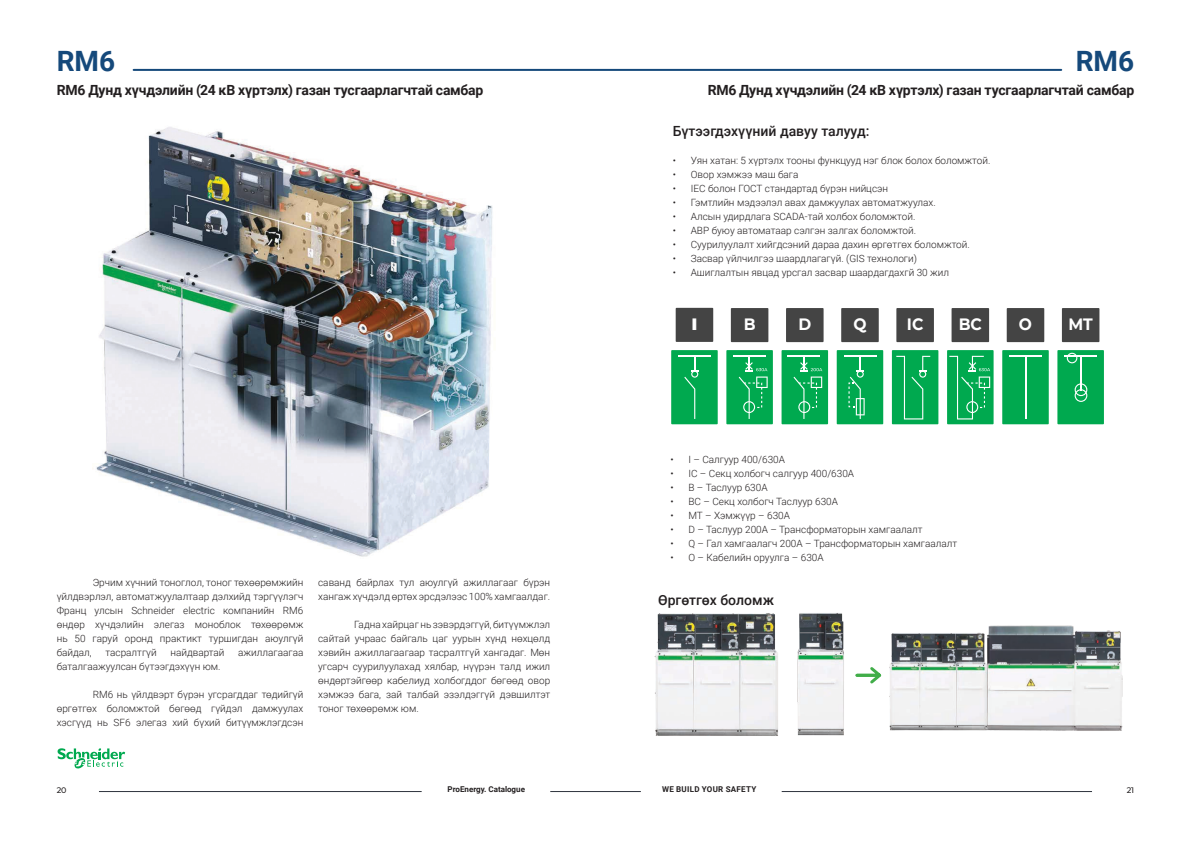
<style>
.page{position:relative;width:1191px;height:842px;background:#fff}
.page>*{position:absolute;margin:0;border:0;box-sizing:border-box;transform-origin:0 0}
.t1{font:700 28px "Roboto";color:#15497b}
.t2{font:700 16.4px "Montserrat";color:#fff;scale:.95 1}
.t3{font:700 16.4px "Montserrat";color:#fff;scale:1.37 1}
.t4{font:700 14px "Roboto";letter-spacing:-.015em;color:#231f20}
.t5{font:500 14px "Roboto";color:#231f20}
.t6{font:300 10px/14px "Roboto";color:#231f20;text-align:justify}
.t7{font:700 8px "Roboto";color:#231f20}
.t8{font:700 8px "Roboto";letter-spacing:.035em;color:#231f20}
.t9{font:500 8px "Montserrat";color:#231f20}
</style>
<div class="page">
<hr style="left:134px;top:69px;width:927px;height:2px;background:#15497b">
<hr style="left:781px;top:791px;width:311px;height:1px;background:#2e333d">
<hr style="left:550px;top:791px;width:91px;height:1px;background:#2e333d">
<hr style="left:99px;top:791px;width:323px;height:1px;background:#2e333d">
<img style="left:96px;top:127px;width:397px;height:430px">
<svg style="left:58px;top:748px;width:67px;height:21px"></svg>
<svg style="left:855px;top:667px;width:27px;height:17px"></svg>
<div style="left:671px;top:350px;width:46px;height:74px;background:#00a94f"></div>
<hr style="left:678px;top:356px;width:33px;height:1px;background:#fff">
<svg style="left:684px;top:357px;width:14px;height:62px"></svg>
<div style="left:675px;top:308px;width:38px;height:34px;background:#444"></div>
<div style="left:836px;top:350px;width:47px;height:74px;background:#00a94f"></div>
<hr style="left:843px;top:356px;width:33px;height:1px;background:#fff">
<svg style="left:848px;top:357px;width:16px;height:62px"></svg>
<div style="left:841px;top:308px;width:37px;height:34px;background:#444"></div>
<div style="left:892px;top:350px;width:46px;height:74px;background:#00a94f"></div>
<svg style="left:896px;top:356px;width:34px;height:63px"></svg>
<div style="left:896px;top:308px;width:38px;height:34px;background:#444"></div>
<div style="left:1002px;top:350px;width:46px;height:74px;background:#00a94f"></div>
<hr style="left:1009px;top:356px;width:33px;height:1px;background:#fff">
<hr style="left:1025px;top:356px;width:1px;height:63px;background:#fff">
<div style="left:1006px;top:308px;width:38px;height:34px;background:#444"></div>
<div style="left:1057px;top:350px;width:47px;height:74px;background:#00a94f"></div>
<hr style="left:1064px;top:356px;width:33px;height:1px;background:#fff">
<hr style="left:1080px;top:356px;width:1px;height:35px;background:#fff">
<svg style="left:1074px;top:383px;width:13px;height:19px"></svg>
<svg style="left:1066px;top:353px;width:11px;height:10px"></svg>
<div style="left:1062px;top:308px;width:37px;height:34px;background:#444"></div>
<div style="left:731px;top:308px;width:37px;height:34px;background:#444"></div>
<div style="left:726px;top:350px;width:47px;height:74px;background:#00a94f"></div>
<hr style="left:732px;top:356px;width:33px;height:1px;background:#fff">
<svg style="left:738px;top:356px;width:29px;height:63px"></svg>
<div style="left:951px;top:308px;width:38px;height:34px;background:#444"></div>
<div style="left:947px;top:350px;width:46px;height:74px;background:#00a94f"></div>
<svg style="left:949px;top:356px;width:41px;height:63px"></svg>
<div style="left:786px;top:308px;width:37px;height:34px;background:#444"></div>
<div style="left:781px;top:350px;width:47px;height:74px;background:#00a94f"></div>
<hr style="left:787px;top:356px;width:33px;height:1px;background:#fff">
<svg style="left:793px;top:357px;width:29px;height:62px"></svg>
<img style="left:654px;top:613px;width:190px;height:123px">
<img style="left:889px;top:625px;width:233px;height:106px">
<h1 class="t1" style="left:57px;top:41px;width:60px">RM6</h1>
<h1 class="t1" style="left:1075px;top:41px;width:60px">RM6</h1>
<p class="t4" style="left:57px;top:81px;width:428px">RM6 Дунд хүчдэлийн (24 кВ хүртэлх) газан тусгаарлагчтай самбар</p>
<p class="t6" style="left:57px;top:575px;width:248px;text-indent:36px">Эрчим хүчний тоноглол, тоног төхөөрөмжийн үйлдвэрлэл, автоматжуулалтаар дэлхийд тэргүүлэгч Франц улсын Schneider electric компанийн RM6 өндөр хүчдэлийн элегаз моноблок төхөөрөмж нь 50 гаруй оронд практикт туршигдан аюулгүй байдал,</p>
<p class="t6" style="left:106px;top:645px;width:53px">тасралтгүй</p>
<p class="t6" style="left:170px;top:645px;width:56px">найдвартай</p>
<p class="t6" style="left:238px;top:645px;width:67px">ажиллагаагаа</p>
<p class="t6" style="left:57px;top:659px;width:165px">баталгаажуулсан бүтээгдэхүүн юм.</p>
<p class="t6" style="left:57px;top:687px;width:248px;text-indent:36px">RM6 нь үйлдвэрт бүрэн угсрагддаг төдийгүй өргөтгөх боломжтой бөгөөд гүйдэл дамжуулах хэсгүүд нь SF6 элегаз хий бүхий битүүмжлэгдсэн</p>
<p class="t6" style="left:318px;top:575px;width:234px">саванд байрлах тул аюулгүй ажиллагааг бүрэн хангаж хүчдэлд өртөх эрсдэлээс 100% хамгаалдаг.</p>
<p class="t6" style="left:318px;top:617px;width:234px;text-indent:36px">Гадна хайрцаг нь зэвэрдэггүй, битүүмжлэл сайтай учраас байгаль цаг уурын хүнд нөхцөлд хэвийн ажиллагаагаар тасралтгүй хангадаг. Мөн угсарч суурилуулахад хялбар, нүүрэн талд ижил өндөртэйгөөр кабелиуд холбогддог бөгөөд овор хэмжээ бага, зай талбай эзэлдэггүй дэвшилтэт тоног төхөөрөмж юм.</p>
<p class="t4" style="left:707px;top:80px;width:428px">RM6 Дунд хүчдэлийн (24 кВ хүртэлх) газан тусгаарлагчтай самбар</p>
<p class="t5" style="left:672px;top:122px;width:198px">Бүтээгдэхүүний давуу талууд:</p>
<p class="t6" style="left:672px;top:153px;width:319px">• Уян хатан: 5 хүртэлх тооны функцууд нэг блок болох боломжтой.</p>
<p class="t6" style="left:672px;top:167px;width:127px">• Овор хэмжээ маш бага</p>
<p class="t6" style="left:672px;top:181px;width:217px">• IEC болон ГОСТ стандартад бүрэн нийцсэн</p>
<p class="t6" style="left:672px;top:195px;width:265px">• Гэмтлийн мэдээлэл авах дамжуулах автоматжуулах.</p>
<p class="t6" style="left:672px;top:209px;width:244px">• Алсын удирдлага SCADA-тай холбох боломжтой.</p>
<p class="t6" style="left:672px;top:223px;width:245px">• АВР буюу автоматаар сэлгэн залгах боломжтой.</p>
<p class="t6" style="left:672px;top:237px;width:299px">• Суурилуулалт хийгдсэний дараа дахин өргөтгөх боломжтой.</p>
<p class="t6" style="left:672px;top:251px;width:246px">• Засвар үйлчилгээ шаардлагагүй. (GIS технологи)</p>
<p class="t6" style="left:672px;top:265px;width:278px">• Ашиглалтын явцад урсгал засвар шаардагдахгй 30 жил</p>
<h2 class="t3" style="left:691px;top:312px;width:7px">I</h2>
<h2 class="t2" style="left:743px;top:312px;width:14px">B</h2>
<h2 class="t2" style="left:798px;top:312px;width:15px">D</h2>
<h2 class="t2" style="left:853px;top:312px;width:15px">Q</h2>
<h2 class="t2" style="left:907px;top:312px;width:19px">IC</h2>
<h2 class="t2" style="left:958px;top:312px;width:26px">BC</h2>
<h2 class="t2" style="left:1019px;top:312px;width:15px">O</h2>
<h2 class="t2" style="left:1068px;top:312px;width:27px">MT</h2>
<p class="t6" style="left:670px;top:452px;width:116px">• I – Салгуур 400/630A</p>
<p class="t6" style="left:670px;top:466px;width:185px">• IC – Секц холбогч салгуур 400/630A</p>
<p class="t6" style="left:670px;top:480px;width:99px">• B – Таслуур 630A</p>
<p class="t6" style="left:670px;top:494px;width:169px">• ВС – Секц холбогч Таслуур 630A</p>
<p class="t6" style="left:670px;top:508px;width:121px">• MT – Хэмжүүр – 630А</p>
<p class="t6" style="left:670px;top:522px;width:253px">• D – Таслуур 200A – Трансформаторын хамгаалалт</p>
<p class="t6" style="left:670px;top:536px;width:288px">• Q – Гал хамгаалагч 200A – Трансформаторын хамгаалалт</p>
<p class="t6" style="left:670px;top:550px;width:155px">• О – Кабелийн оруулга – 630А</p>
<p class="t5" style="left:658px;top:590px;width:117px">Өргөтгөх боломж</p>
<p class="t9" style="left:57px;top:784px;width:11px">20</p>
<p class="t7" style="left:447px;top:783px;width:79px">ProEnergy. Catalogue</p>
<p class="t8" style="left:662px;top:783px;width:96px">WE BUILD YOUR SAFETY</p>
<p class="t9" style="left:1126px;top:785px;width:9px">21</p>
</div>
